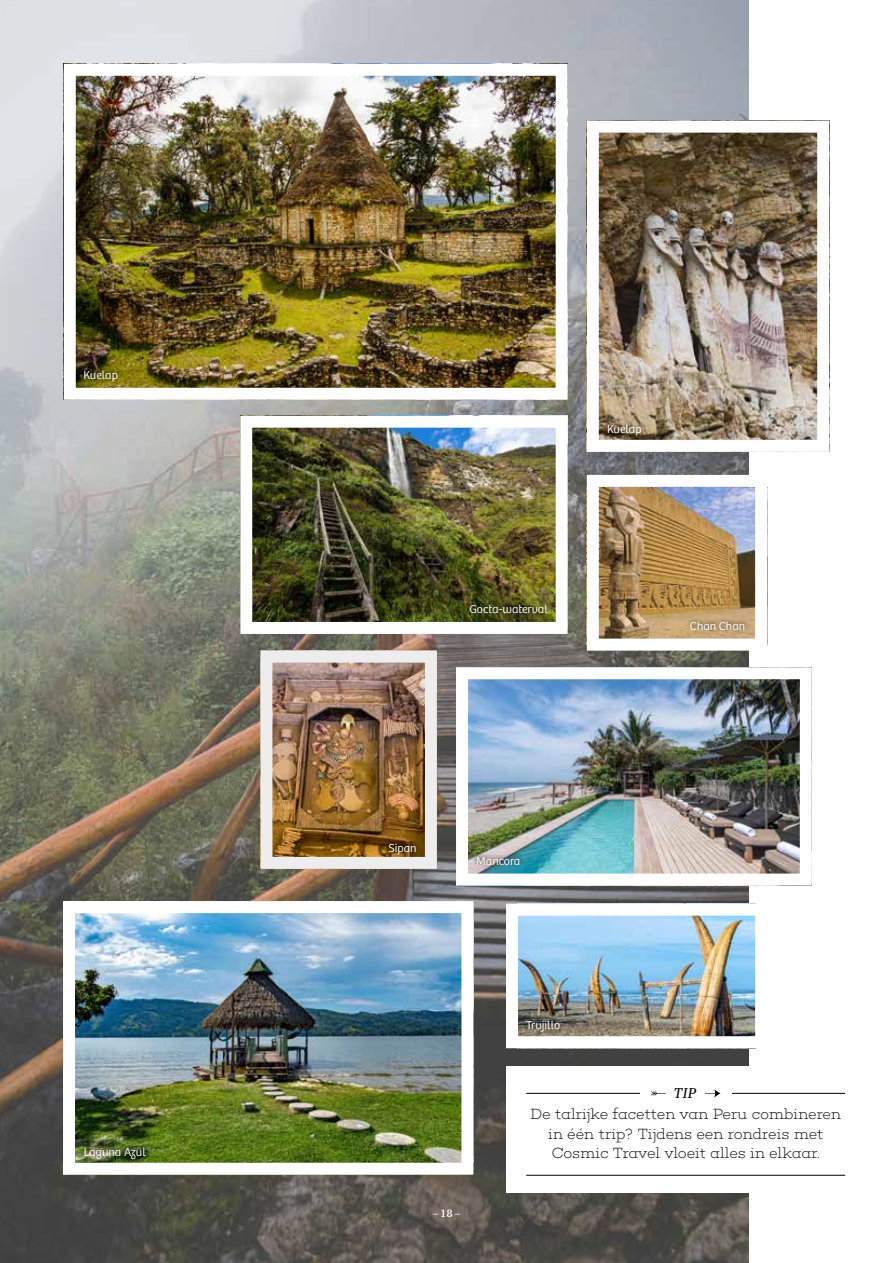
<style>
.page{position:relative;width:893px;height:1263px;background:#fff}
.page>*{position:absolute;margin:0;border:0;box-sizing:border-box;transform-origin:0 0}
.t1{font:200 15px/19.5px "Choplin";letter-spacing:-.025em;color:#000;text-align:center}
.t2{font:italic 14.1px "Abril Text";color:#000}
.t3{font:300 12px "Bree";color:#fff}
.t4{font:600 10.5px "Abril Text";color:#fff}
</style>
<div class="page">
<img style="left:0;top:0;width:748px;height:1263px">
<img style="left:469px;top:680px;width:330px;height:192px">
<div style="left:456px;top:667px;width:356px;height:218px;border:12px solid #fff"></div>
<img style="left:77px;top:77px;width:478px;height:310px">
<div style="left:64px;top:64px;width:504px;height:336px;border:12px solid #fff"></div>
<img style="left:600px;top:134px;width:216px;height:305px">
<div style="left:587px;top:121px;width:242px;height:331px;border:12px solid #fff"></div>
<img style="left:253px;top:429px;width:302px;height:192px">
<div style="left:240px;top:416px;width:328px;height:218px;border:12px solid #fff"></div>
<img style="left:519px;top:917px;width:235px;height:118px">
<div style="left:506px;top:904px;width:261px;height:144px;border:12px solid #fff"></div>
<div style="left:506px;top:1066px;width:325px;height:127px;background:#fff"></div>
<hr style="left:526px;top:1093px;width:319px;height:1px;background:#000">
<hr style="left:526px;top:1175px;width:319px;height:1px;background:#000">
<div style="left:640px;top:1088px;width:92px;height:11px;background:#fff"></div>
<svg style="left:651px;top:1089px;width:69px;height:8px"></svg>
<div style="left:666px;top:1086px;width:38px;height:15px;background:#fff"></div>
<img style="left:273px;top:664px;width:151px;height:192px">
<div style="left:260px;top:651px;width:177px;height:218px;border:12px solid #ededed"></div>
<img style="left:600px;top:488px;width:154px;height:150px">
<div style="left:587px;top:475px;width:180px;height:176px;border:12px solid #fff"></div>
<div style="left:686px;top:617px;width:62px;height:17px;background:#000;opacity:.75"></div>
<div style="left:385px;top:839px;width:35px;height:19px;background:#000;opacity:.75"></div>
<div style="left:466px;top:599px;width:86px;height:18px;background:#000;opacity:.75"></div>
<div style="left:80px;top:365px;width:42px;height:20px;background:#000;opacity:.75"></div>
<div style="left:603px;top:420px;width:43px;height:19px;background:#000;opacity:.75"></div>
<div style="left:473px;top:852px;width:51px;height:17px;background:#000;opacity:.75"></div>
<div style="left:522px;top:1016px;width:42px;height:20px;background:#000;opacity:.75"></div>
<img style="left:76px;top:914px;width:384px;height:248px">
<div style="left:63px;top:901px;width:410px;height:274px;border:12px solid #fff"></div>
<div style="left:80px;top:1142px;width:70px;height:21px;background:#000;opacity:.75"></div>
<p class="t3" style="left:83px;top:368px;width:36px">Kuelap</p>
<p class="t3" style="left:84px;top:1145px;width:63px">Laguna Azul</p>
<p class="t3" style="left:607px;top:422px;width:36px">Kuelap</p>
<p class="t3" style="left:469px;top:602px;width:80px">Gocta-waterval</p>
<p class="t3" style="left:690px;top:619px;width:57px">Chan Chan</p>
<p class="t3" style="left:388px;top:841px;width:30px">Sipan</p>
<p class="t3" style="left:476px;top:854px;width:46px">Mancora</p>
<p class="t4" style="left:433px;top:1206px;width:29px">– 18 –</p>
<p class="t3" style="left:526px;top:1018px;width:36px">Trujillo</p>
<p class="t2" style="left:674px;top:1082px;width:24px">TIP</p>
<p class="t1" style="left:530px;top:1104px;width:313px">De talrijke facetten van Peru combineren in één trip? Tijdens een rondreis met<br>Cosmic Travel vloeit alles in elkaar.</p>
</div>
